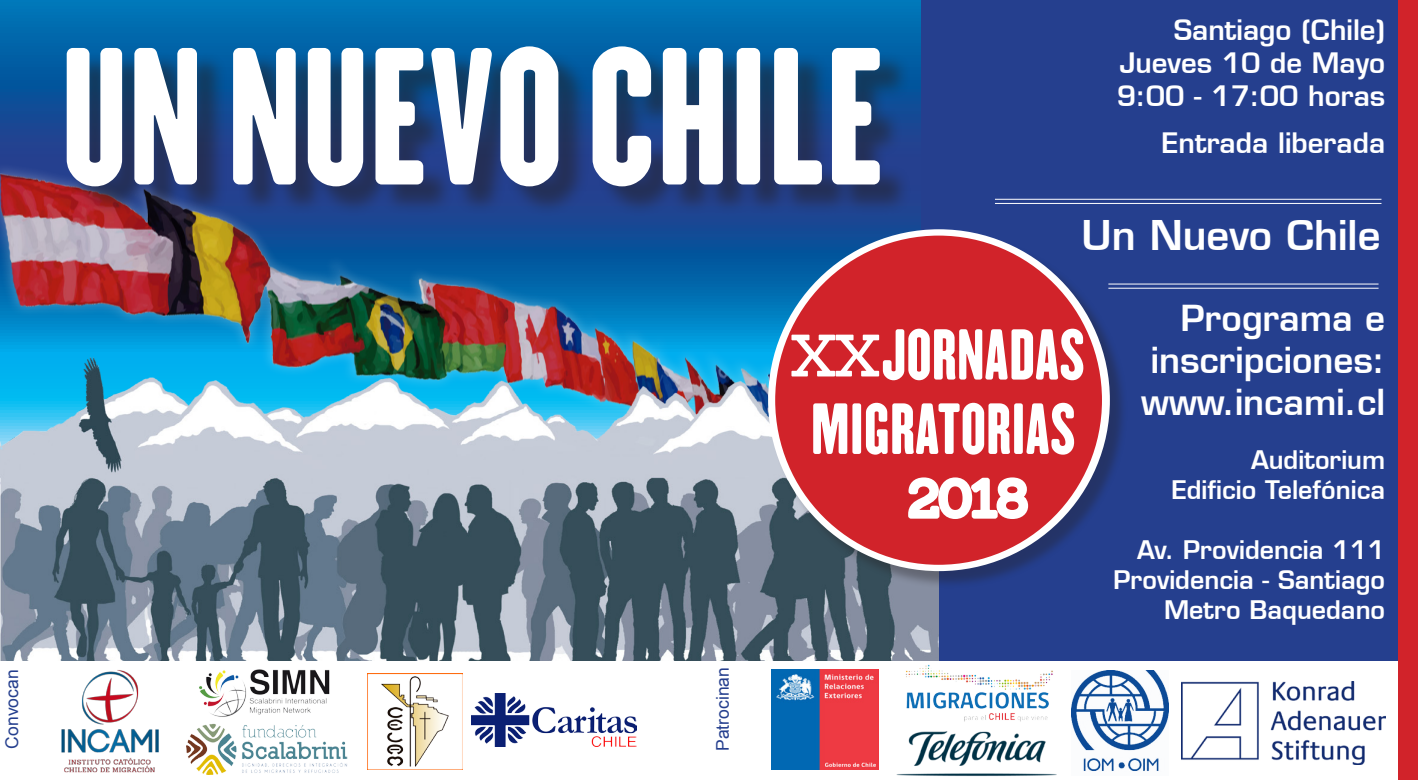
<style>
.page{position:relative;width:1418px;height:780px;background:#fff}
.page>*{position:absolute;margin:0;border:0;box-sizing:border-box;transform-origin:0 0}
.t1{font:172.5px "H.H.Samuel";color:#fff}
.t2{font:85px "Sanchez";color:#fff}
.t3{font:600 40px "Eurostile";color:#fff}
.t4{font:600 35px "Eurostile";color:#fff}
.t5{font:600 27.5px "Eurostile";color:#fff}
.t6{font:600 25px "Eurostile";color:#fff}
.t7{font:17.5px "Arial";color:#253f8e}
</style>
<div class="page">
<svg style="left:0;top:0;width:921px;height:231px;background:#0268ac"></svg>
<div style="left:921px;top:0;width:493px;height:780px;background:#253f8e"></div>
<img style="left:0;top:137px;width:824px;height:215px">
<img style="left:0;top:352px;width:938px;height:309px">
<div style="left:0;top:662px;width:1417px;height:118px;background:#fff"></div>
<div style="left:1398px;top:0;width:19px;height:780px;background:#d1232a"></div>
<img style="left:50px;top:660px;width:120px;height:113px">
<hr style="left:994px;top:199px;width:387px;height:1px;background:#fff">
<hr style="left:994px;top:203px;width:387px;height:1px;background:#fff">
<hr style="left:1108px;top:283px;width:270px;height:1px;background:#fff">
<hr style="left:1108px;top:288px;width:270px;height:1px;background:#fff">
<img style="left:187px;top:723px;width:160px;height:51px">
<div style="left:770px;top:231px;width:357px;height:358px;background:#231f20;opacity:.35"></div>
<div style="left:768px;top:229px;width:341px;height:342px;background:#fff;border-radius:50%"></div>
<div style="left:775px;top:235px;width:326px;height:329px;background:#d1232a;border-radius:50%"></div>
<svg style="left:882px;top:328px;width:202px;height:53px"></svg>
<svg style="left:813px;top:403px;width:261px;height:52px"></svg>
<svg style="left:908px;top:477px;width:121px;height:42px"></svg>
<div style="left:70px;top:50px;width:840px;height:167px;background:#231f20;opacity:.5"></div>
<img style="left:199px;top:669px;width:131px;height:48px">
<img style="left:367px;top:673px;width:96px;height:96px">
<img style="left:471px;top:693px;width:165px;height:53px">
<img style="left:771px;top:669px;width:107px;height:100px">
<img style="left:1181px;top:681px;width:203px;height:83px">
<img style="left:871px;top:714px;width:186px;height:62px">
<img style="left:897px;top:661px;width:163px;height:64px">
<img style="left:1071px;top:670px;width:97px;height:102px">
<p class="t1" style="left:61px;top:7px;width:824px">UN NUEVO CHILE</p>
<p class="t2" style="left:789px;top:291px;width:93px">xx</p>
<p class="t7" style="left:0;top:748px;width:80px;rotate:-90deg">Convocan</p>
<p class="t7" style="left:710px;top:750px;width:85px;rotate:-90deg">Patrocinan</p>
<p class="t5" style="left:1173px;top:13px;width:213px">Santiago (Chile)</p>
<p class="t5" style="left:1119px;top:46px;width:267px">Jueves 10 de Mayo</p>
<p class="t5" style="left:1116px;top:79px;width:270px">9:00 - 17:00 horas</p>
<p class="t5" style="left:1161px;top:126px;width:225px">Entrada liberada</p>
<p class="t3" style="left:1081px;top:210px;width:300px">Un Nuevo Chile</p>
<p class="t4" style="left:1180px;top:296px;width:206px">Programa e</p>
<p class="t4" style="left:1150px;top:338px;width:236px">inscripciones:</p>
<p class="t4" style="left:1141px;top:380px;width:245px">www.incami.cl</p>
<p class="t6" style="left:1250px;top:443px;width:136px">Auditorium</p>
<p class="t6" style="left:1171px;top:473px;width:215px">Edificio Telefónica</p>
<p class="t6" style="left:1137px;top:533px;width:249px">Av. Providencia 111</p>
<p class="t6" style="left:1113px;top:563px;width:273px">Providencia - Santiago</p>
<p class="t6" style="left:1164px;top:593px;width:223px">Metro Baquedano</p>
</div>
